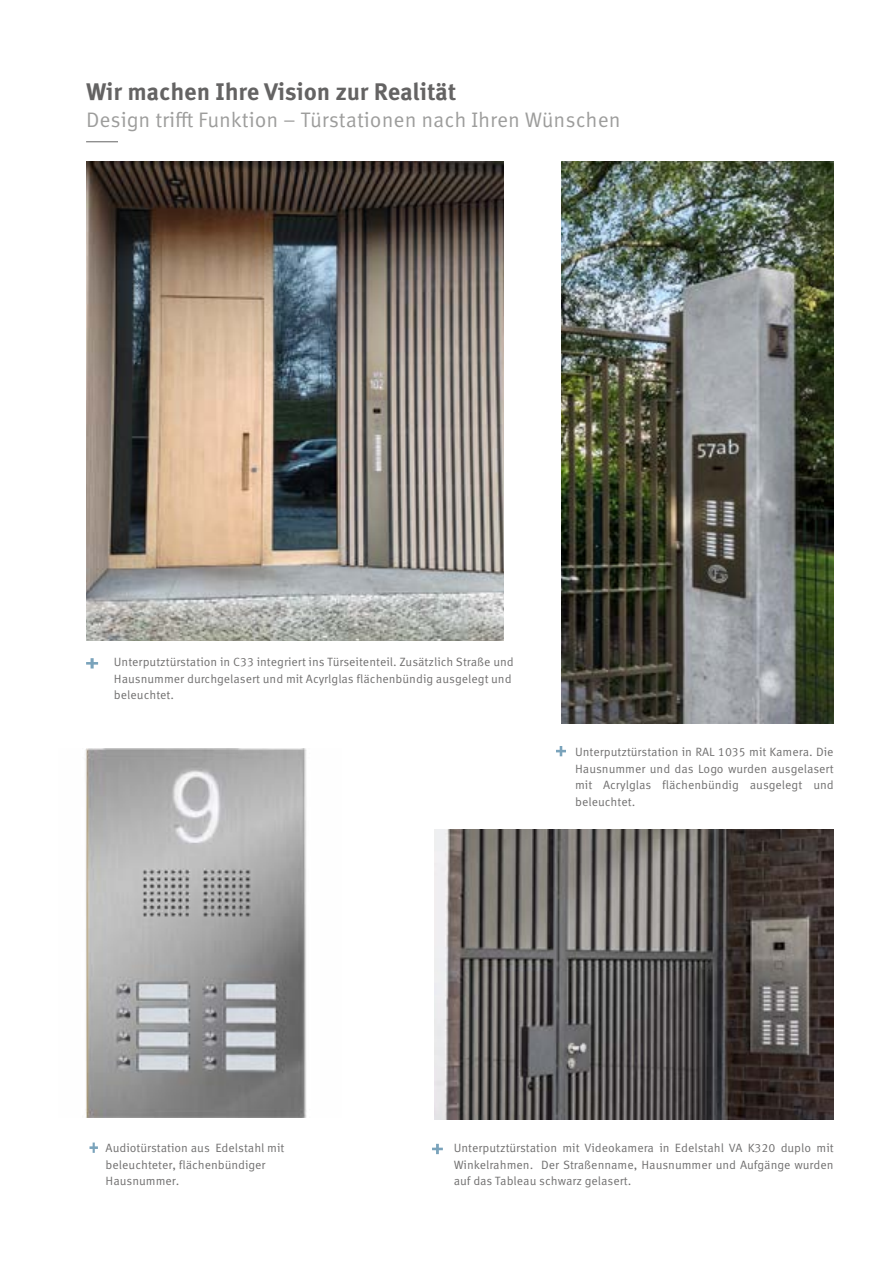
<style>
.page{position:relative;width:893px;height:1263px;background:#fff}
.page>*{position:absolute;margin:0;border:0;box-sizing:border-box;transform-origin:0 0}
.t1{font:700 24px "Meta Correspondence Pro";letter-spacing:-.01em;color:#646363}
.t2{font:21px "Meta Correspondence Pro";color:#9d9d9c}
.t3{font:12px/16.5px "Meta Correspondence Pro";color:#706f6f}
</style>
<div class="page">
<img style="left:86px;top:162px;width:417px;height:478px">
<img style="left:435px;top:829px;width:399px;height:290px">
<img style="left:562px;top:162px;width:272px;height:561px">
<img style="left:85px;top:748px;width:222px;height:370px">
<svg style="left:90px;top:1142px;width:8px;height:11px"></svg>
<svg style="left:86px;top:658px;width:12px;height:10px"></svg>
<svg style="left:556px;top:746px;width:10px;height:10px"></svg>
<svg style="left:432px;top:1144px;width:11px;height:10px"></svg>
<hr style="left:86px;top:141px;width:32px;height:1px;background:#646363">
<h1 class="t1" style="left:86px;top:73px;width:372px">Wir machen Ihre Vision zur Realität</h1>
<h2 class="t2" style="left:86px;top:104px;width:536px">Design trifft Funktion – Türstationen nach Ihren Wünschen</h2>
<p class="t3" style="left:114px;top:653px;width:401px">Unterputztürstation in C33 integriert ins Türseitenteil. Zusätzlich Straße und<br>Hausnummer durchgelasert und mit Acyrlglas flächenbündig ausgelegt und beleuchtet.</p>
<p class="t3" style="left:575px;top:743px;width:260px;text-align:justify">Unterputztürstation in RAL 1035 mit Kamera. Die Hausnummer und das Logo wurden ausgelasert mit Acrylglas flächenbündig ausgelegt und beleuchtet.</p>
<p class="t3" style="left:106px;top:1139px;width:180px">Audiotürstation aus Edelstahl mit beleuchteter, flächenbündiger<br>Hausnummer.</p>
<p class="t3" style="left:454px;top:1139px;width:382px;text-align:justify">Unterputztürstation mit Videokamera in Edelstahl VA K320 duplo mit Winkelrahmen. Der Straßenname, Hausnummer und Aufgänge wurden auf das Tableau schwarz gelasert.</p>
</div>
